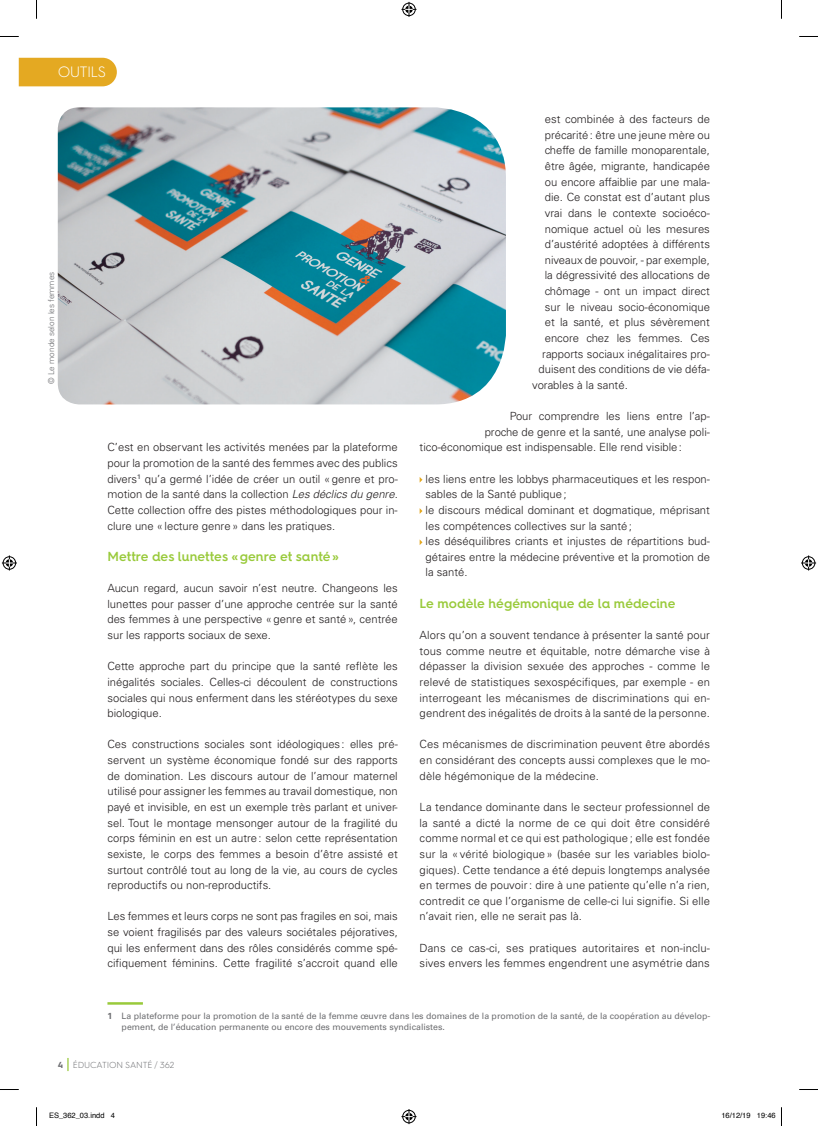
<style>
.page{position:relative;width:818px;height:1126px;background:#fff}
.page>*{position:absolute;margin:0;border:0;box-sizing:border-box;transform-origin:0 0}
.t1{font:300 15px "Hurme Geometric Sans 4";letter-spacing:-.05em;color:#fff}
.t2{font:600 13.12px "Hurme Geometric Sans 4";color:#99ca3b}
.t3{font:300 11.25px/15.6px "Univers LT Std";color:#231f20;text-align:justify}
.t4{font:8.75px/10.4px "Univers LT Std";color:#6c6d70}
.t5{font:300 8.75px "Hurme Geometric Sans 4";letter-spacing:-.01em;color:#6c6d70}
.t6{font:300 8.12px "Univers LT Std";color:#6c6d70}
.t7{font:7.5px "Helvetica";color:#000}
.s1{font-style:italic}
.s2{font-weight:700}
</style>
<div class="page">
<svg style="left:67px;top:1058px;width:2px;height:12px"></svg>
<svg style="left:419px;top:477px;width:3px;height:5px"></svg>
<svg style="left:419px;top:508px;width:3px;height:6px"></svg>
<svg style="left:419px;top:539px;width:3px;height:6px"></svg>
<img style="left:58px;top:107px;width:447px;height:297px">
<hr style="left:107px;top:1002px;width:36px;height:2px;background:#99ca3b">
<div style="left:19px;top:58px;width:98px;height:28px;background:#e4a922"></div>
<svg style="left:0;top:36px;width:19px;height:1px"></svg>
<svg style="left:799px;top:36px;width:18px;height:1px"></svg>
<svg style="left:0;top:1089px;width:19px;height:1px"></svg>
<svg style="left:799px;top:1089px;width:18px;height:1px"></svg>
<svg style="left:36px;top:0;width:1px;height:19px"></svg>
<svg style="left:36px;top:1107px;width:1px;height:18px"></svg>
<svg style="left:401px;top:2px;width:15px;height:15px"></svg>
<svg style="left:401px;top:1109px;width:15px;height:14px"></svg>
<svg style="left:2px;top:555px;width:15px;height:15px"></svg>
<svg style="left:801px;top:555px;width:14px;height:15px"></svg>
<h1 class="t1" style="left:58px;top:62px;width:50px">OUTILS</h1>
<p class="t6" style="left:46px;top:383px;width:113px;rotate:-90deg">© Le monde selon les femmes</p>
<p class="t3" style="left:107px;top:439px;width:292px">C’est en observant les activités menées par la plateforme pour la promotion de la santé des femmes avec des publics divers<sup>1</sup> qu’a germé l’idée de créer un outil «genre et pro&shy;motion de la santé dans la collection <span class="s1">Les déclics du genre</span>.<br>Cette collection offre des pistes méthodologiques pour in&shy;clure une «lecture genre» dans les pratiques.</p>
<p class="t2" style="left:107px;top:547px;width:233px">Mettre des lunettes «genre et santé»</p>
<p class="t3" style="left:107px;top:580px;width:292px">Aucun regard, aucun savoir n’est neutre. Changeons les lunettes pour passer d’une approche centrée sur la santé des femmes à une perspective «genre et santé», centrée sur les rapports sociaux de sexe.</p>
<p class="t3" style="left:107px;top:658px;width:292px">Cette approche part du principe que la santé reflète les inégalités sociales. Celles-ci découlent de constructions sociales qui nous enferment dans les stéréotypes du sexe biologique.</p>
<p class="t3" style="left:107px;top:736px;width:292px">Ces constructions sociales sont idéologiques: elles pré&shy;servent un système économique fondé sur des rapports de domination. Les discours autour de l’amour maternel utilisé pour assigner les femmes au travail domestique, non payé et invisible, en est un exemple très parlant et univer&shy;sel. Tout le montage mensonger autour de la fragilité du corps féminin en est un autre: selon cette représentation sexiste, le corps des femmes a besoin d’être assisté et surtout contrôlé tout au long de la vie, au cours de cycles reproductifs ou non-reproductifs.</p>
<p class="t3" style="left:107px;top:908px;width:292px">Les femmes et leurs corps ne sont pas fragiles en soi, mais se voient fragilisés par des valeurs sociétales péjoratives, qui les enferment dans des rôles considérés comme spé&shy;cifiquement féminins. Cette fragilité s’accroit quand elle</p>
<p class="t3" style="left:544px;top:111px;width:166px">est combinée à des facteurs de</p>
<p class="t3" style="left:544px;top:127px;width:166px">précarité: être une jeune mère ou</p>
<p class="t3" style="left:544px;top:142px;width:167px">cheffe de famille monoparentale,</p>
<p class="t3" style="left:544px;top:158px;width:166px">être âgée, migrante, handicapée</p>
<p class="t3" style="left:544px;top:174px;width:167px">ou encore affaiblie par une mala-</p>
<p class="t3" style="left:544px;top:189px;width:167px">die. Ce constat est d’autant plus</p>
<p class="t3" style="left:544px;top:205px;width:167px">vrai dans le contexte socioéco-</p>
<p class="t3" style="left:544px;top:221px;width:166px">nomique actuel où les mesures</p>
<p class="t3" style="left:544px;top:236px;width:166px">d’austérité adoptées à différents</p>
<p class="t3" style="left:544px;top:252px;width:167px">niveaux de pouvoir, - par exemple,</p>
<p class="t3" style="left:544px;top:267px;width:167px">la dégressivité des allocations de</p>
<p class="t3" style="left:544px;top:283px;width:167px">chômage - ont un impact direct</p>
<p class="t3" style="left:544px;top:299px;width:167px">sur le niveau socio-économique</p>
<p class="t3" style="left:544px;top:314px;width:167px">et la santé, et plus sévèrement</p>
<p class="t3" style="left:544px;top:330px;width:166px">encore chez les femmes. Ces</p>
<p class="t3" style="left:542px;top:346px;width:169px">rapports sociaux inégalitaires pro-</p>
<p class="t3" style="left:538px;top:361px;width:173px">duisent des conditions de vie défa-</p>
<p class="t3" style="left:532px;top:377px;width:97px">vorables à la santé.</p>
<p class="t3" style="left:509px;top:408px;width:202px">Pour comprendre les liens entre l’ap-</p>
<p class="t3" style="left:484px;top:424px;width:227px">proche de genre et la santé, une analyse poli-</p>
<p class="t3" style="left:419px;top:439px;width:264px">tico-économique est indispensable. Elle rend visible:</p>
<p class="t3" style="left:425px;top:471px;width:286px;text-align:left">les liens entre les lobbys pharmaceutiques et les respon&shy;sables de la Santé publique;<br>le discours médical dominant et dogmatique, méprisant les compétences collectives sur la santé;<br>les déséquilibres criants et injustes de répartitions bud&shy;gétaires entre la médecine préventive et la promotion de la santé.</p>
<p class="t2" style="left:419px;top:594px;width:257px">Le modèle hégémonique de la médecine</p>
<p class="t3" style="left:419px;top:627px;width:292px">Alors qu’on a souvent tendance à présenter la santé pour tous comme neutre et équitable, notre démarche vise à dépasser la division sexuée des approches - comme le relevé de statistiques sexospécifiques, par exemple - en interrogeant les mécanismes de discriminations qui en&shy;gendrent des inégalités de droits à la santé de la personne.</p>
<p class="t3" style="left:419px;top:736px;width:292px">Ces mécanismes de discrimination peuvent être abordés en considérant des concepts aussi complexes que le mo&shy;dèle hégémonique de la médecine.</p>
<p class="t3" style="left:419px;top:799px;width:292px">La tendance dominante dans le secteur professionnel de la santé a dicté la norme de ce qui doit être considéré comme normal et ce qui est pathologique ; elle est fondée sur la « vérité biologique » (basée sur les variables biolo&shy;giques). Cette tendance a été depuis longtemps analysée en termes de pouvoir: dire à une patiente qu’elle n’a rien, contredit ce que l’organisme de celle-ci lui signifie. Si elle n’avait rien, elle ne serait pas là.</p>
<p class="t3" style="left:419px;top:939px;width:292px">Dans ce cas-ci, ses pratiques autoritaires et non-inclu&shy;sives envers les femmes engendrent une asymétrie dans</p>
<p class="t4" style="left:122px;top:1011px;width:590px;text-indent:-14px"><span class="s2">1</span> La plateforme pour la promotion de la santé de la femme œuvre dans les domaines de la promotion de la santé, de la coopération au dévelop&shy;pement, de l’éducation permanente ou encore des mouvements syndicalistes.</p>
<p class="t5" style="left:58px;top:1059px;width:118px"><span class="s2">4</span> ÉDUCATION SANTÉ / 362</p>
<p class="t7" style="left:49px;top:1109px;width:67px">ES_362_03.indd 4</p>
<p class="t7" style="left:721px;top:1109px;width:56px">16/12/19 19:46</p>
</div>
